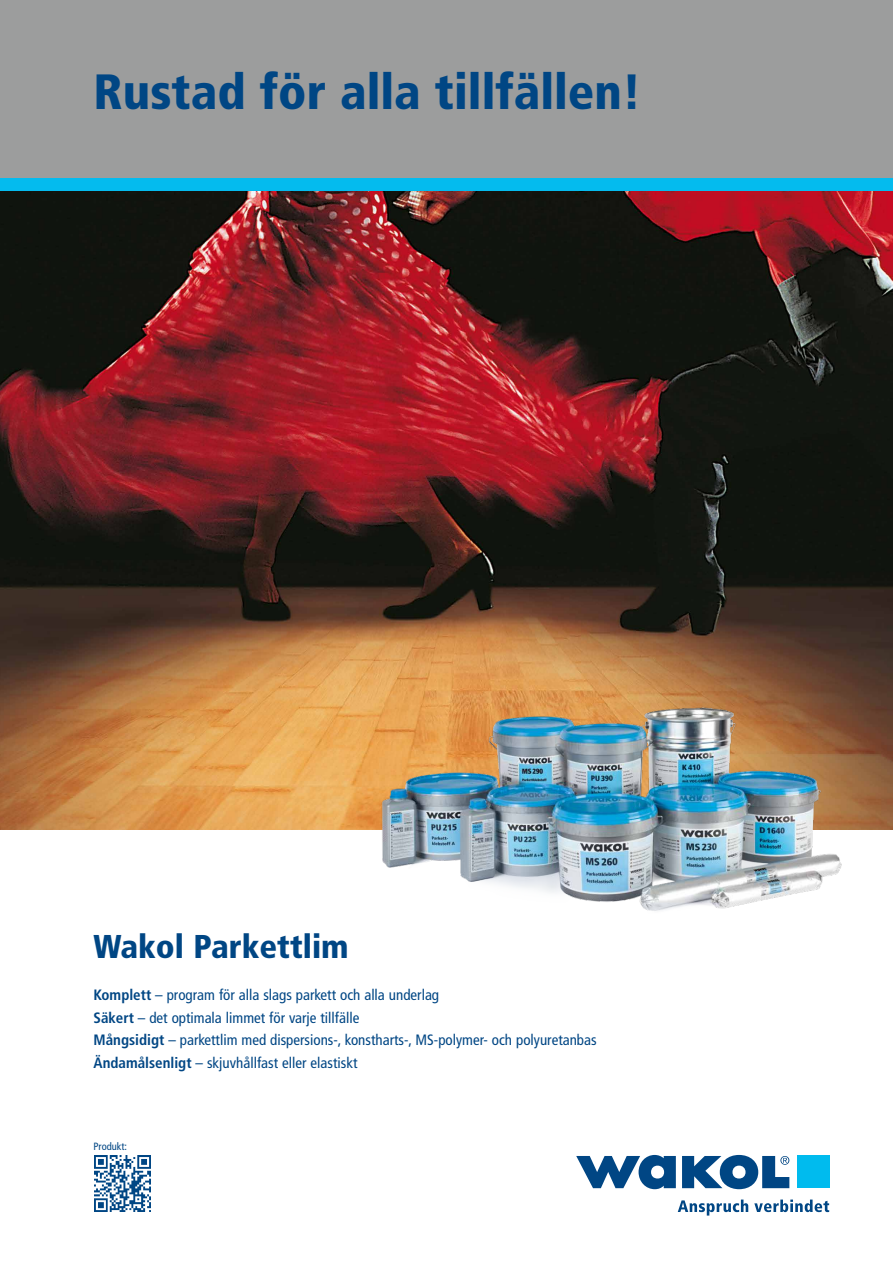
<style>
.page{position:relative;width:893px;height:1263px;background:#fff}
.page>*{position:absolute;margin:0;border:0;box-sizing:border-box;transform-origin:0 0}
.t1{font:900 condensed 49.5px "Frutiger";color:#004684}
.t2{font:900 condensed 33px "Frutiger";color:#004684}
.t3{font:condensed 15px/22.5px "Frutiger";color:#004684}
.t4{font:condensed 10.5px "Frutiger";color:#004684}
.s1{font-weight:700}
</style>
<div class="page">
<img style="left:0;top:191px;width:893px;height:638px">
<img style="left:367px;top:696px;width:478px;height:215px">
<div style="left:0;top:0;width:893px;height:179px;background:#9c9d9d"></div>
<div style="left:0;top:179px;width:893px;height:12px;background:#04bbee"></div>
<svg style="left:678px;top:1199px;width:70px;height:16px"></svg>
<svg style="left:754px;top:1199px;width:75px;height:13px"></svg>
<svg style="left:576px;top:1155px;width:100px;height:34px"></svg>
<svg style="left:682px;top:1155px;width:107px;height:34px"></svg>
<div style="left:797px;top:1156px;width:32px;height:32px;background:#0be"></div>
<img style="left:94px;top:1155px;width:56px;height:56px">
<h1 class="t1" style="left:94px;top:62px;width:549px">Rustad för alla tillfällen!</h1>
<h2 class="t2" style="left:94px;top:927px;width:257px">Wakol Parkettlim</h2>
<p class="t3" style="left:94px;top:984px;width:505px"><span class="s1">Komplett</span> – program för alla slags parkett och alla underlag<br><span class="s1">Säkert</span> – det optimala limmet för varje tillfälle<br><span class="s1">Mångsidigt</span> – parkettlim med dispersions-, konstharts-, MS-polymer- och polyuretanbas <span class="s1">Ändamålsenligt</span> – skjuvhållfast eller elastiskt</p>
<p class="t4" style="left:94px;top:1140px;width:35px">Produkt:</p>
</div>
